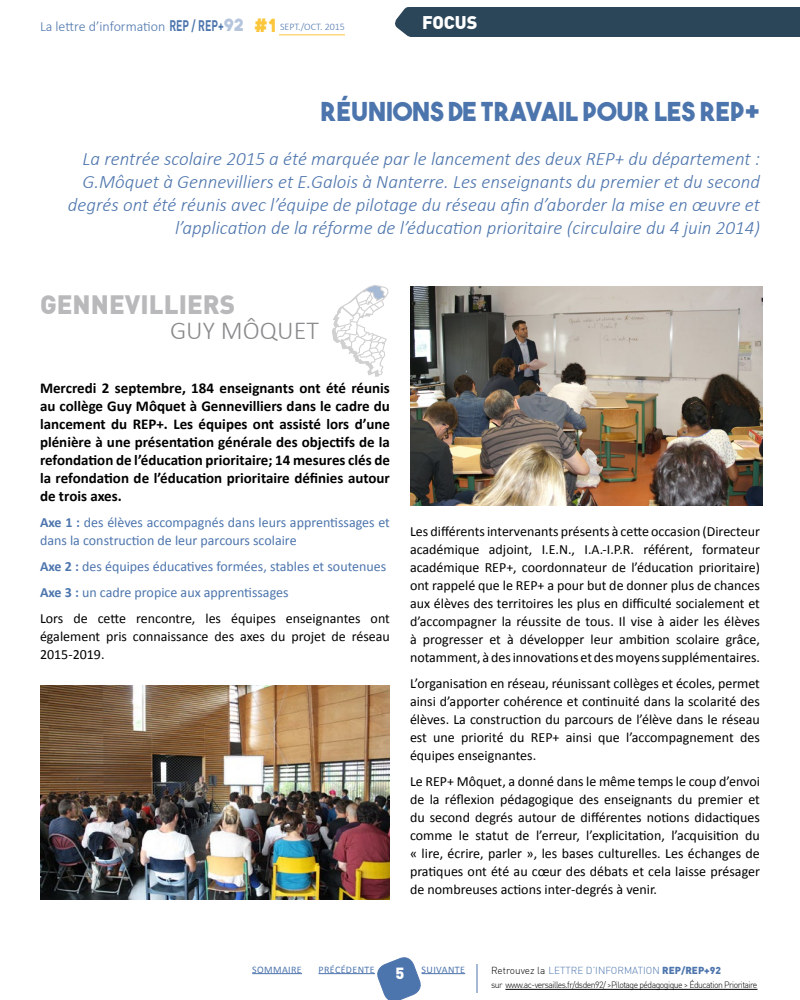
<style>
.page{position:relative;width:800px;height:1000px;background:#fff}
.page>*{position:absolute;margin:0;border:0;box-sizing:border-box;transform-origin:0 0}
.t1{font:26px "The Bold Font";color:#4d75ad}
.t2{font:900 26px "DIN";color:#b9b9bb}
.t3{font:300 26px "Calibri";color:#8a8a8d}
.t4{font:italic 300 19px/22.8px "Calibri";color:#4d75ad;text-align:right}
.t5{font:900 18px "DIN";color:#fff}
.t6{font:900 16px "DIN";color:#fff}
.t7{font:700 15px/18px "Calibri";color:#000;text-align:justify}
.t8{font:14px/18px "Calibri";color:#000;text-align:justify}
.t9{font:14px/26px "Calibri";color:#4d75ad}
.t10{font:300 14px "Calibri";color:#4d75ad}
.t11{font:300 10px "DIN";color:#4d75ad}
.t12{font:10px "Calibri";letter-spacing:.04em;color:#4d75ad}
.t13{font:300 9px "DIN";letter-spacing:-.06em;color:#000;scale:.96 1}
.s1{font-family:"DIN";font-weight:700;font-size:15px}
.s2{font-family:"The Bold Font";font-weight:400;font-size:17px;color:#b4c5dd}
.s3{font-family:"The Bold Font";font-weight:400;font-size:18px;color:#fbc63b}
.s4{font-size:10px}
.s5{font-weight:700}
.s6{color:#000}
.s7{font-weight:900}
</style>
<div class="page">
<svg style="left:377px;top:957px;width:46px;height:43px"></svg>
<hr style="left:505px;top:989px;width:253px;height:1px;background:#000">
<hr style="left:252px;top:973px;width:50px;height:1px;background:#4d75ad">
<hr style="left:422px;top:973px;width:43px;height:1px;background:#4d75ad">
<hr style="left:318px;top:973px;width:57px;height:1px;background:#4d75ad">
<hr style="left:476px;top:964px;width:2px;height:29px;background:#4d75ad">
<img style="left:410px;top:287px;width:353px;height:218px">
<img style="left:40px;top:686px;width:350px;height:214px">
<svg style="left:332px;top:285px;width:57px;height:92px"></svg>
<div style="left:410px;top:7px;width:390px;height:30px;background:#2b4559"></div>
<svg style="left:395px;top:7px;width:15px;height:30px"></svg>
<hr style="left:279px;top:35px;width:66px;height:1px;background:#fbc63b">
<p class="t10" style="left:40px;top:18px;width:307px">La lettre d’information <span class="s1">REP / REP+</span><span class="s2">92</span> <span class="s3">#1</span> <span class="s4">SEPT./OCT. 2015</span></p>
<p class="t5" style="left:422px;top:10px;width:57px">FOCUS</p>
<h1 class="t1" style="left:320px;top:96px;width:441px">RÉUNIONS DE TRAVAIL POUR LES REP+</h1>
<p class="t4" style="left:68px;top:148px;width:694px">La rentrée scolaire 2015 a été marquée par le lancement des deux REP+ du département :<br>G.Môquet à Gennevilliers et E.Galois à Nanterre. Les enseignants du premier et du second degrés ont été réunis avec l’équipe de pilotage du réseau afin d’aborder la mise en œuvre et l’application de la réforme de l’éducation prioritaire (circulaire du 4 juin 2014)</p>
<h1 class="t2" style="left:40px;top:288px;width:197px">GENNEVILLIERS</h1>
<h1 class="t3" style="left:170px;top:314px;width:151px">GUY MÔQUET</h1>
<p class="t7" style="left:40px;top:379px;width:351px">Mercredi 2 septembre, 184 enseignants ont été réunis au collège Guy Môquet à Gennevilliers dans le cadre du lancement du REP+. Les équipes ont assisté lors d’une plénière à une présentation générale des objectifs de la refondation de l’éducation prioritaire; 14 mesures clés de la refondation de l’éducation prioritaire définies autour de trois axes.</p>
<p class="t9" style="left:40px;top:513px;width:351px;line-height:18px"><span class="s5">Axe 1 :</span> des élèves accompagnés dans leurs apprentissages et dans la construction de leur parcours scolaire</p>
<p class="t9" style="left:40px;top:553px;width:351px"><span class="s5">Axe 2 :</span> des équipes éducatives formées, stables et soutenues<br><span class="s5">Axe 3 :</span> un cadre propice aux apprentissages<br><span class="s6">Lors de cette rencontre, les équipes enseignantes ont</span></p>
<p class="t8" style="left:40px;top:627px;width:351px">également pris connaissance des axes du projet de réseau<br>2015-2019.</p>
<p class="t8" style="left:410px;top:522px;width:352px">Les différents intervenants présents à cette occasion (Directeur académique adjoint, I.E.N., I.A.-I.P.R. référent, formateur académique REP+, coordonnateur de l’éducation prioritaire) ont rappelé que le REP+ a pour but de donner plus de chances aux élèves des territoires les plus en difficulté socialement et d’accompagner la réussite de tous. Il vise à aider les élèves à progresser et à développer leur ambition scolaire grâce, notamment, à des innovations et des moyens supplémentaires.</p>
<p class="t8" style="left:410px;top:674px;width:352px">L’organisation en réseau, réunissant collèges et écoles, permet ainsi d’apporter cohérence et continuité dans la scolarité des élèves. La construction du parcours de l’élève dans le réseau est une priorité du REP+ ainsi que l’accompagnement des équipes enseignantes.</p>
<p class="t8" style="left:410px;top:772px;width:351px">Le REP+ Môquet, a donné dans le même temps le coup d’envoi de la réflexion pédagogique des enseignants du premier et du second degrés autour de différentes notions didactiques comme le statut de l’erreur, l’explicitation, l’acquisition du « lire, écrire, parler », les bases culturelles. Les échanges de pratiques ont été au cœur des débats et cela laisse présager de nombreuses actions inter-degrés à venir.</p>
<p class="t12" style="left:252px;top:963px;width:51px">sommaire</p>
<p class="t12" style="left:318px;top:963px;width:58px">précédente</p>
<p class="t12" style="left:422px;top:963px;width:45px">suivante</p>
<p class="t6" style="left:396px;top:963px;width:10px">5</p>
<p class="t11" style="left:491px;top:964px;width:232px"><span class="s6">Retrouvez la</span> LETTRE D’INFORMATION <span class="s7">REP/REP+92</span></p>
<p class="t13" style="left:491px;top:979px;width:279px">sur www.ac-versailles.fr/dsden92/ &gt;Pilotage pédagogique &gt; Éducation Prioritaire</p>
</div>
